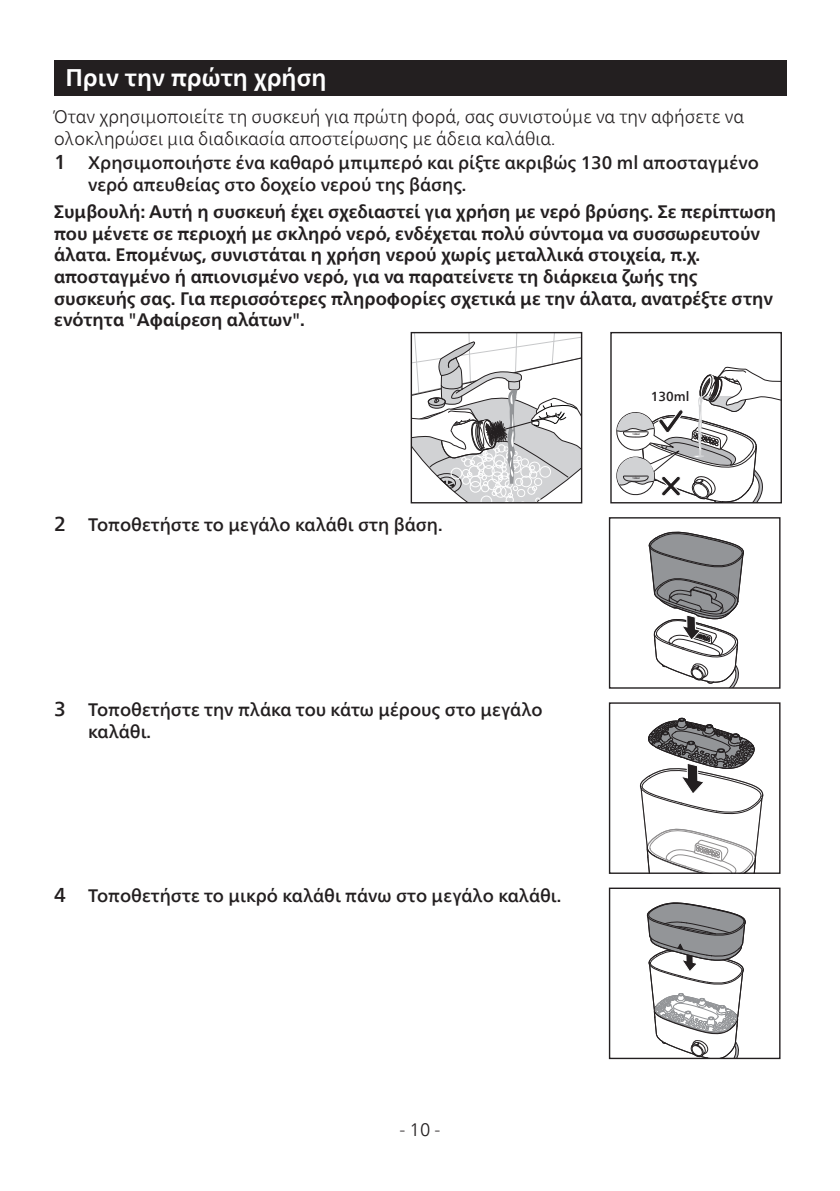
<style>
.page{position:relative;width:840px;height:1191px;background:#fff}
.page>*{position:absolute;margin:0;border:0;box-sizing:border-box;transform-origin:0 0}
.heading1{font:700 24px "Neue Frutiger World";color:#fff}
.note_shade{font:700 18px/21.6px "Neue Frutiger World";color:#231f20}
.t1{font:500 18px/21.6px "Neue Frutiger World";color:#231f20}
.body_text{font:300 18px/21.6px "Neue Frutiger World";color:#231f20}
.t2{font:500 13px "Neue Frutiger World";color:#231f20}
.t3{font:700 2.4px "Neue Frutiger World";color:#231f20}
.s1{font-size:20px}
</style>
<div class="page">
<div style="left:54px;top:60px;width:731px;height:35px;background:#231f20"></div>
<svg style="left:412px;top:334px;width:168px;height:167px"></svg>
<div style="left:410px;top:332px;width:172px;height:171px;border:1px solid #231f20"></div>
<svg style="left:616px;top:366px;width:163px;height:135px"></svg>
<div style="left:610px;top:332px;width:171px;height:171px;border:1px solid #231f20"></div>
<svg style="left:648px;top:531px;width:95px;height:155px"></svg>
<div style="left:608px;top:517px;width:172px;height:171px;border:1px solid #231f20"></div>
<svg style="left:640px;top:717px;width:122px;height:155px"></svg>
<div style="left:608px;top:702px;width:172px;height:172px;border:1px solid #231f20"></div>
<svg style="left:646px;top:902px;width:99px;height:155px"></svg>
<div style="left:608px;top:887px;width:172px;height:172px;border:1px solid #231f20"></div>
<p class="heading1" style="left:65px;top:57px;width:262px">Πριν την πρώτη χρήση</p>
<p class="body_text" style="left:54px;top:106px;width:691px">Όταν χρησιμοποιείτε τη συσκευή για πρώτη φορά, σας συνιστούμε να την αφήσετε να ολοκληρώσει μια διαδικασία αποστείρωσης με άδεια καλάθια.</p>
<p class="t1" style="left:88px;top:152px;width:671px;text-indent:-34px"><span class="s1">1</span> Χρησιμοποιήστε ένα καθαρό μπιμπερό και ρίξτε ακριβώς 130 ml αποσταγμένο νερό απευθείας στο δοχείο νερού της βάσης.</p>
<p class="note_shade" style="left:54px;top:201px;width:723px">Συμβουλή: Αυτή η συσκευή έχει σχεδιαστεί για χρήση με νερό βρύσης. Σε περίπτωση που μένετε σε περιοχή με σκληρό νερό, ενδέχεται πολύ σύντομα να συσσωρευτούν άλατα. Επομένως, συνιστάται η χρήση νερού χωρίς μεταλλικά στοιχεία, π.χ. αποσταγμένο ή απιονισμένο νερό, για να παρατείνετε τη διάρκεια ζωής της συσκευής σας. Για περισσότερες πληροφορίες σχετικά με την άλατα, ανατρέξτε στην ενότητα "Αφαίρεση αλάτων".</p>
<p class="t1" style="left:54px;top:514px;width:387px"><span class="s1">2</span> Τοποθετήστε το μεγάλο καλάθι στη βάση.</p>
<p class="t1" style="left:88px;top:699px;width:456px;text-indent:-34px"><span class="s1">3</span> Τοποθετήστε την πλάκα του κάτω μέρους στο μεγάλο καλάθι.</p>
<p class="t1" style="left:54px;top:884px;width:506px"><span class="s1">4</span> Τοποθετήστε το μικρό καλάθι πάνω στο μεγάλο καλάθι.</p>
<p class="t2" style="left:650px;top:386px;width:40px">130ml</p>
<p class="t3" style="left:632px;top:432px;width:9px">130ml</p>
<p class="t3" style="left:632px;top:476px;width:9px">130ml</p>
<p class="body_text" style="left:399px;top:1119px;width:42px">- 10 -</p>
</div>
